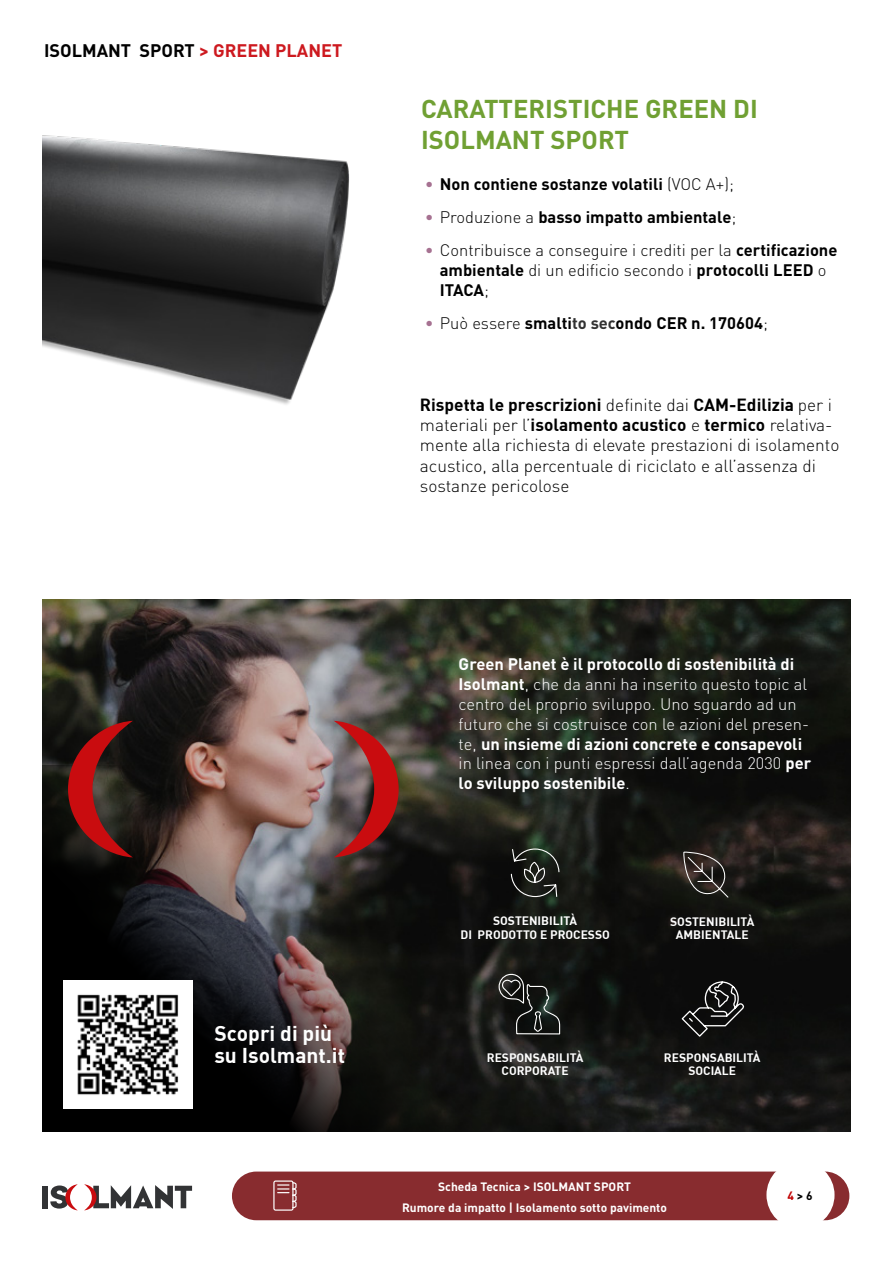
<style>
.page{position:relative;width:893px;height:1263px;background:#fff}
.page>*{position:absolute;margin:0;border:0;box-sizing:border-box;transform-origin:0 0}
.t1{font:700 25.5px/30.6px "DIN Pro";color:#70a033}
.t2{font:21px/22.5px "DIN Bold";color:#fff}
.t3{font:700 18px "DIN Pro";color:#000}
.t4{font:300 17.25px/20.2px "DIN";color:#000}
.t5{font:17.25px/20.2px "DIN Bold";color:#000}
.t6{font:300 16.5px/19.8px "DIN Pro";color:#fff}
.t7{font:700 16.5px "DIN Pro";color:#000}
.t8{font:300 16.5px/19.8px "DIN Pro";color:#000}
.t9{font:700 12px/13.5px "DIN";color:#fff;text-align:center}
.t10{font:700 12px "DIN Pro";color:#fff}
.t11{font:700 12px "DIN Pro";color:#000}
.s1{color:#cd191f}
.s2{font-weight:300;color:#a67191}
.s3{font-weight:300}
.s4{color:#a67191}
.s5{font-weight:700}
.s6{font-family:"DIN Bold";font-weight:400}
.s7{color:#323232}
.s8{font-family:"DIN";font-weight:300}
.s9{color:#c00000}
</style>
<div class="page">
<img style="left:43px;top:600px;width:807px;height:532px">
<svg style="left:43px;top:765px;width:572px;height:367px;background:#292523"></svg>
<svg style="left:510px;top:848px;width:50px;height:50px;background:#30342f"></svg>
<svg style="left:683px;top:822px;width:46px;height:76px;background:#302d29"></svg>
<svg style="left:499px;top:971px;width:62px;height:64px;background:#2b2d2b"></svg>
<svg style="left:680px;top:980px;width:67px;height:58px;background:#292929"></svg>
<svg style="left:68px;top:721px;width:65px;height:136px;background:#5b1b18"></svg>
<svg style="left:334px;top:721px;width:65px;height:136px;background:#7d3939"></svg>
<img style="left:64px;top:980px;width:128px;height:129px">
<div style="left:42px;top:1186px;width:6px;height:22px;background:#323335"></div>
<svg style="left:84px;top:1184px;width:108px;height:26px"></svg>
<svg style="left:50px;top:1184px;width:28px;height:26px"></svg>
<div style="left:232px;top:1171px;width:617px;height:49px;background:#882c2f;border-radius:24px"></div>
<svg style="left:273px;top:1180px;width:24px;height:31px"></svg>
<div style="left:766px;top:1161px;width:68px;height:68px;background:#fff;border-radius:50%"></div>
<img style="left:43px;top:135px;width:307px;height:270px">
<p class="t3" style="left:44px;top:35px;width:300px">ISOLMANT SPORT <span class="s1">&gt; GREEN PLANET</span></p>
<h1 class="t1" style="left:421px;top:91px;width:338px">CARATTERISTICHE GREEN DI<br>ISOLMANT SPORT</h1>
<p class="t7" style="left:425px;top:170px;width:311px"><span class="s2">•</span> Non contiene sostanze volatili <span class="s3">(VOC A+);</span></p>
<p class="t7" style="left:425px;top:203px;width:313px"><span class="s2">•</span> <span class="s3">Produzione a</span> basso impatto ambientale<span class="s3">;</span></p>
<p class="t8" style="left:440px;top:239px;width:399px;text-indent:-15px"><span class="s4">•</span> Contribuisce a conseguire i crediti per la <span class="s5">certificazione ambientale</span> di un edificio secondo i <span class="s6">protocolli</span> <span class="s5">LEED</span> o<br><span class="s5">ITACA</span>;</p>
<p class="t7" style="left:425px;top:309px;width:345px"><span class="s2">•</span> <span class="s3">Può essere</span> smalti<span class="s7">to sec</span>ondo CER n. 170604<span class="s3">;</span></p>
<p class="t5" style="left:420px;top:394px;width:414px">Rispetta le prescrizioni <span class="s8">definite dai</span> CAM-Edilizia <span class="s8">per i materiali per l’</span>isolamento acustico <span class="s8">e</span> termico <span class="s8">relativa-</span></p>
<p class="t4" style="left:420px;top:435px;width:421px">mente alla richiesta di elevate prestazioni di isolamento acustico, alla percentuale di riciclato e all’assenza di sostanze pericolose</p>
<p class="t2" style="left:214px;top:1021px;width:132px">Scopri di più su Isolmant.it</p>
<p class="t6" style="left:459px;top:653px;width:354px"><span class="s5">Green Planet è il protocollo di sostenibilità di Isolmant</span>, che da anni ha inserito questo topic al centro del proprio sviluppo. Uno sguardo ad un futuro che si costruisce con le azioni del presen&shy;te, <span class="s5">un insieme di azioni concrete e consapevoli </span>in linea con i punti espressi dall’agenda 2030 <span class="s5">per lo sviluppo sostenibile</span>.</p>
<p class="t9" style="left:460px;top:913px;width:151px">SOSTENIBILITÀ<br>DI PRODOTTO E PROCESSO</p>
<p class="t9" style="left:670px;top:914px;width:86px">SOSTENIBILITÀ<br>AMBIENTALE</p>
<p class="t9" style="left:487px;top:1050px;width:98px">RESPONSABILITÀ<br>CORPORATE</p>
<p class="t9" style="left:664px;top:1050px;width:98px">RESPONSABILITÀ<br>SOCIALE</p>
<p class="t10" style="left:438px;top:1176px;width:194px">Scheda Tecnica &gt; ISOLMANT SPORT</p>
<p class="t10" style="left:402px;top:1197px;width:266px">Rumore da impatto | Isolamento sotto pavimento</p>
<p class="t11" style="left:787px;top:1185px;width:27px"><span class="s9">4</span> &gt; 6</p>
</div>
